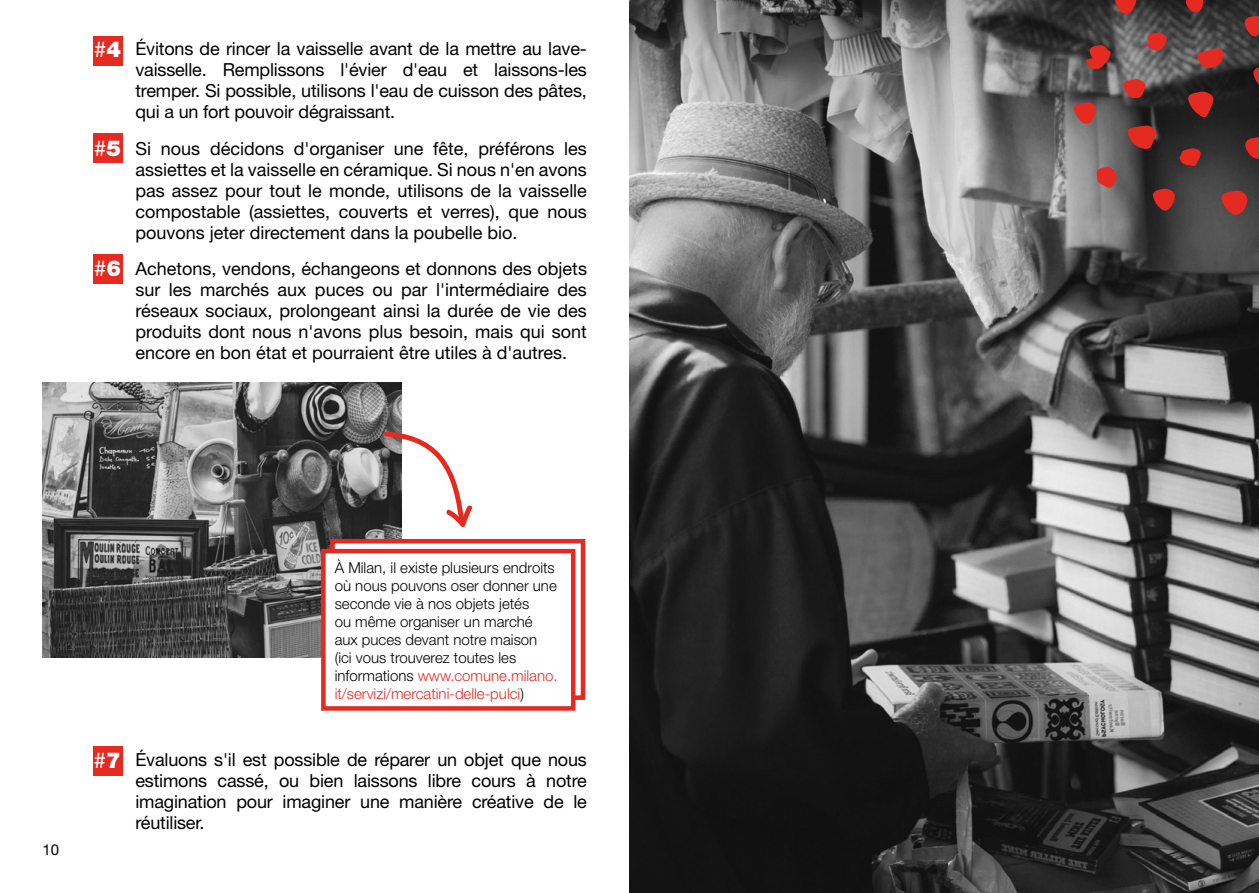
<style>
.page{position:relative;width:1259px;height:893px;background:#fff}
.page>*{position:absolute;margin:0;border:0;box-sizing:border-box;transform-origin:0 0}
.t1{font:21.9px "Helvetica Neue LT Std";color:#fff}
.t2{font:18px/21px "Helvetica Neue LT Std";letter-spacing:-.01em;color:#000;text-align:justify}
.t3{font:300 15px/18px "Helvetica Neue LT Std";color:#000}
.t4{font:15px "Helvetica Neue LT Std";color:#000}
.s1{font-weight:900}
.s2{color:#e52a21}
</style>
<div class="page">
<img style="left:43px;top:383px;width:358px;height:275px">
<img style="left:629px;top:0;width:630px;height:893px">
<div style="left:93px;top:746px;width:30px;height:30px;background:#e52a21"></div>
<div style="left:93px;top:36px;width:30px;height:29px;background:#e52a21"></div>
<div style="left:93px;top:133px;width:30px;height:30px;background:#e52a21"></div>
<div style="left:93px;top:254px;width:30px;height:30px;background:#e52a21"></div>
<div style="left:330px;top:539px;width:255px;height:161px;background:linear-gradient(to right,#fff,#fff);border:4px solid #e52a21"></div>
<div style="left:321px;top:549px;width:254px;height:162px;background:#fff;border:4px solid #e52a21"></div>
<svg style="left:383px;top:431px;width:90px;height:96px"></svg>
<svg style="left:1127px;top:125px;width:29px;height:24px"></svg>
<svg style="left:1252px;top:65px;width:7px;height:27px"></svg>
<svg style="left:1220px;top:190px;width:27px;height:26px"></svg>
<svg style="left:1188px;top:91px;width:25px;height:27px"></svg>
<svg style="left:1085px;top:45px;width:25px;height:24px"></svg>
<svg style="left:1197px;top:48px;width:26px;height:20px"></svg>
<svg style="left:1244px;top:137px;width:15px;height:23px"></svg>
<svg style="left:1152px;top:188px;width:23px;height:23px"></svg>
<svg style="left:1073px;top:102px;width:23px;height:22px"></svg>
<svg style="left:1114px;top:0;width:22px;height:15px"></svg>
<svg style="left:1096px;top:166px;width:22px;height:23px"></svg>
<svg style="left:1122px;top:79px;width:24px;height:19px"></svg>
<svg style="left:1244px;top:16px;width:15px;height:21px"></svg>
<svg style="left:1179px;top:148px;width:22px;height:18px"></svg>
<svg style="left:1145px;top:32px;width:22px;height:19px"></svg>
<svg style="left:1185px;top:0;width:18px;height:13px"></svg>
<p class="t1" style="left:94px;top:36px;width:28px">#<span class="s1">4</span></p>
<p class="t2" style="left:135px;top:38px;width:453px">Évitons de rincer la vaisselle avant de la mettre au lave&shy;vaisselle. Remplissons l'évier d'eau et laissons-les tremper. Si possible, utilisons l'eau de cuisson des pâtes, qui a un fort pouvoir dégraissant.</p>
<p class="t1" style="left:94px;top:135px;width:28px">#<span class="s1">5</span></p>
<p class="t2" style="left:135px;top:137px;width:453px">Si nous décidons d'organiser une fête, préférons les assiettes et la vaisselle en céramique. Si nous n'en avons pas assez pour tout le monde, utilisons de la vaisselle compostable (assiettes, couverts et verres), que nous pouvons jeter directement dans la poubelle bio.</p>
<p class="t1" style="left:94px;top:255px;width:28px">#<span class="s1">6</span></p>
<p class="t2" style="left:135px;top:258px;width:453px">Achetons, vendons, échangeons et donnons des objets sur les marchés aux puces ou par l'intermédiaire des réseaux sociaux, prolongeant ainsi la durée de vie des produits dont nous n'avons plus besoin, mais qui sont encore en bon état et pourraient être utiles à d'autres.</p>
<p class="t4" style="left:43px;top:840px;width:18px">10</p>
<p class="t3" style="left:335px;top:558px;width:224px">À Milan, il existe plusieurs endroits où nous pouvons oser donner une seconde vie à nos objets jetés<br>ou même organiser un marché aux puces devant notre maison (ici vous trouverez toutes les informations <span class="s2">www.comune.milano. it/servizi/mercatini-delle-pulci</span>)</p>
<p class="t1" style="left:94px;top:747px;width:28px">#<span class="s1">7</span></p>
<p class="t2" style="left:135px;top:749px;width:453px">Évaluons s'il est possible de réparer un objet que nous estimons cassé, ou bien laissons libre cours à notre imagination pour imaginer une manière créative de le réutiliser.</p>
</div>
